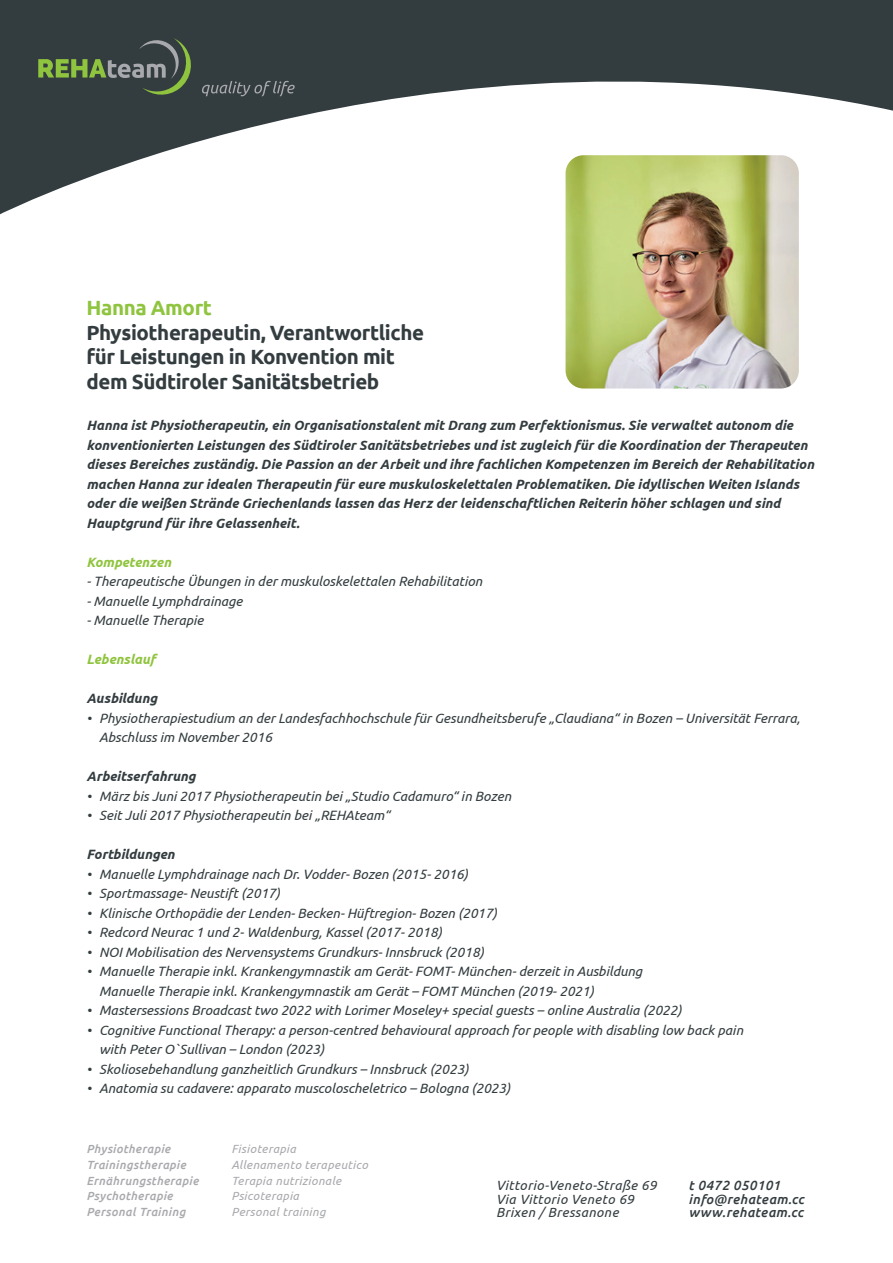
<style>
.page{position:relative;width:893px;height:1263px;background:#fff}
.page>*{position:absolute;margin:0;border:0;box-sizing:border-box;transform-origin:0 0}
.t1{font:700 20.55px/24.6px "Ubuntu";letter-spacing:-.02em;color:#333c3f}
.t2{font:700 20.55px "Ubuntu";letter-spacing:-.02em;color:#8fc43e}
.t3{font:italic 13.5px/19.5px "Ubuntu";color:#333c3f}
.t4{font:italic 700 13.5px/19.5px "Ubuntu";color:#333c3f}
.t5{font:italic 700 13.5px "Ubuntu";color:#8fc43e}
.t6{font:italic 13.35px/13.4px "Ubuntu";letter-spacing:.03em;color:#333c3f}
.t7{font:italic 500 13.35px/13.4px "Ubuntu";letter-spacing:.03em;color:#333c3f}
.t8{font:italic 11.85px/15.8px "Ubuntu";letter-spacing:.03em;color:#a8a9ad}
.t9{font:italic 500 11.85px/15.8px "Ubuntu";letter-spacing:.03em;color:#a8a9ad}
</style>
<div class="page">
<svg style="left:0;top:0;width:893px;height:214px;fill:#333c3f"></svg>
<svg style="left:38px;top:37px;width:157px;height:60px;background:#465447"></svg>
<svg style="left:202px;top:81px;width:93px;height:15px"></svg>
<img style="left:566px;top:155px;width:233px;height:233px">
<h1 class="t2" style="left:86px;top:299px;width:127px">Hanna Amort</h1>
<h1 class="t1" style="left:86px;top:321px;width:339px">Physiotherapeutin, Verantwortliche für Leistungen in Konvention mit dem Südtiroler Sanitätsbetrieb</h1>
<p class="t4" style="left:86px;top:417px;width:729px">Hanna ist Physiotherapeutin, ein Organisationstalent mit Drang zum Perfektionismus. Sie verwaltet autonom die konventionierten Leistungen des Südtiroler Sanitätsbetriebes und ist zugleich für die Koordination der Therapeuten dieses Bereiches zuständig. Die Passion an der Arbeit und ihre fachlichen Kompetenzen im Bereich der Rehabilitation machen Hanna zur idealen Therapeutin für eure muskuloskelettalen Problematiken. Die idyllischen Weiten Islands oder die weißen Strände Griechenlands lassen das Herz der leidenschaftlichen Reiterin höher schlagen und sind Hauptgrund für ihre Gelassenheit.</p>
<p class="t5" style="left:86px;top:556px;width:86px">Kompetenzen</p>
<p class="t3" style="left:86px;top:573px;width:397px">- Therapeutische Übungen in der muskuloskelettalen Rehabilitation</p>
<p class="t3" style="left:86px;top:592px;width:158px">- Manuelle Lymphdrainage</p>
<p class="t3" style="left:86px;top:612px;width:119px">- Manuelle Therapie</p>
<p class="t5" style="left:86px;top:654px;width:71px">Lebenslauf</p>
<p class="t4" style="left:86px;top:690px;width:72px">Ausbildung</p>
<p class="t3" style="left:99px;top:709px;width:702px;text-indent:-13px">• Physiotherapiestudium an der Landesfachhochschule für Gesundheitsberufe „Claudiana“ in Bozen – Universität Ferrara,<br>Abschluss im November 2016</p>
<p class="t4" style="left:86px;top:768px;width:111px">Arbeitserfahrung</p>
<p class="t3" style="left:86px;top:787px;width:426px">• März bis Juni 2017 Physiotherapeutin bei „Studio Cadamuro“ in Bozen</p>
<p class="t3" style="left:86px;top:807px;width:305px">• Seit Juli 2017 Physiotherapeutin bei „REHAteam“</p>
<p class="t4" style="left:86px;top:846px;width:90px">Fortbildungen</p>
<p class="t3" style="left:86px;top:865px;width:383px">• Manuelle Lymphdrainage nach Dr. Vodder- Bozen (2015- 2016)</p>
<p class="t3" style="left:86px;top:885px;width:195px">• Sportmassage- Neustift (2017)</p>
<p class="t3" style="left:86px;top:904px;width:412px">• Klinische Orthopädie der Lenden- Becken- Hüftregion- Bozen (2017)</p>
<p class="t3" style="left:86px;top:924px;width:357px">• Redcord Neurac 1 und 2- Waldenburg, Kassel (2017- 2018)</p>
<p class="t3" style="left:86px;top:943px;width:399px">• NOI Mobilisation des Nervensystems Grundkurs- Innsbruck (2018)</p>
<p class="t3" style="left:99px;top:963px;width:545px;text-indent:-13px">• Manuelle Therapie inkl. Krankengymnastik am Gerät- FOMT- München- derzeit in Ausbildung<br>Manuelle Therapie inkl. Krankengymnastik am Gerät – FOMT München (2019- 2021)</p>
<p class="t3" style="left:86px;top:1001px;width:597px">• Mastersessions Broadcast two 2022 with Lorimer Moseley+ special guests – online Australia (2022)</p>
<p class="t3" style="left:99px;top:1021px;width:645px;text-indent:-13px">• Cognitive Functional Therapy: a person-centred behavioural approach for people with disabling low back pain with Peter O`Sullivan – London (2023)</p>
<p class="t3" style="left:86px;top:1060px;width:384px">• Skoliosebehandlung ganzheitlich Grundkurs – Innsbruck (2023)</p>
<p class="t3" style="left:86px;top:1079px;width:426px">• Anatomia su cadavere: apparato muscoloscheletrico – Bologna (2023)</p>
<p class="t9" style="left:86px;top:1142px;width:114px">Physiotherapie<br>Trainingstherapie<br>Ernährungstherapie<br>Psychotherapie<br>Personal Training</p>
<p class="t8" style="left:231px;top:1142px;width:138px">Fisioterapia<br>Allenamento terapeutico<br>Terapia nutrizionale<br>Psicoterapia<br>Personal training</p>
<p class="t6" style="left:496px;top:1180px;width:162px">Vittorio-Veneto-Straße 69<br>Via Vittorio Veneto 69<br>Brixen / Bressanone</p>
<p class="t7" style="left:688px;top:1180px;width:117px">t 0472 050101 info@rehateam.cc www.rehateam.cc</p>
</div>
